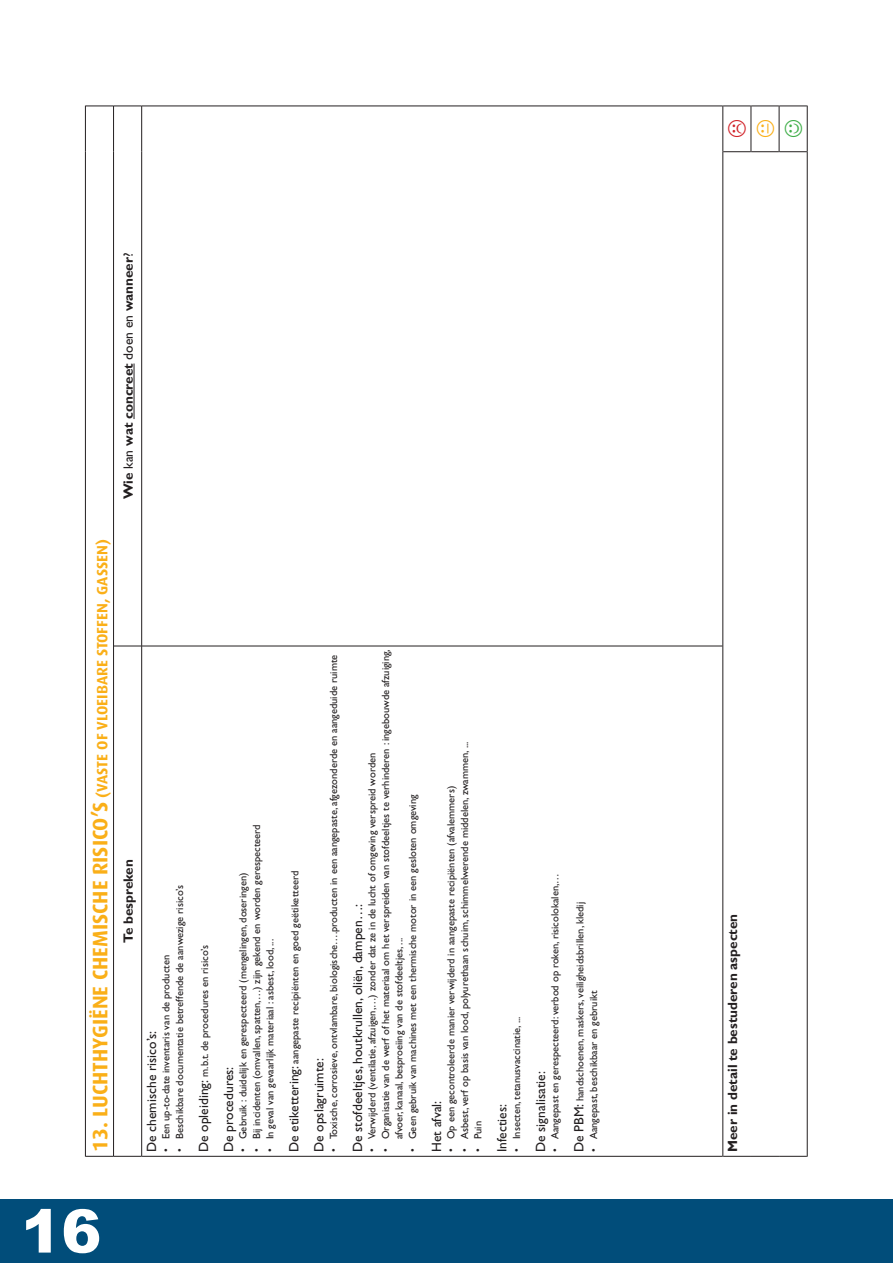
<style>
.page{position:relative;width:893px;height:1263px;background:#fff}
.page>*{position:absolute;margin:0;border:0;box-sizing:border-box;transform-origin:0 0}
.t1{font:900 60px "Arial";color:#fff}
.t2{font:700 21px "Dax";color:#faaf18}
.t3{font:13.5px "Gill Sans";color:#231f20}
.t4{font:700 13.5px "Gill Sans";color:#231f20}
.t5{font:10.5px/13.5px "Gill Sans";color:#231f20}
.s1{font-weight:400}
.s2{font-size:15px}
.s3{font-size:13.5px}
</style>
<div class="page">
<div style="left:0;top:1199px;width:893px;height:64px;background:#014d7a"></div>
<hr style="left:85px;top:646px;width:1px;height:511px;background:#231f20">
<hr style="left:85px;top:152px;width:1px;height:494px;background:#231f20">
<hr style="left:85px;top:106px;width:1px;height:46px;background:#231f20">
<hr style="left:113px;top:646px;width:1px;height:511px;background:#231f20">
<svg style="left:86px;top:1156px;width:55px;height:1px"></svg>
<hr style="left:113px;top:152px;width:1px;height:494px;background:#231f20">
<svg style="left:114px;top:646px;width:27px;height:1px"></svg>
<hr style="left:113px;top:106px;width:1px;height:46px;background:#231f20">
<svg style="left:86px;top:106px;width:55px;height:1px"></svg>
<hr style="left:141px;top:646px;width:1px;height:511px;background:#231f20">
<hr style="left:142px;top:1156px;width:580px;height:1px;background:#231f20">
<hr style="left:141px;top:152px;width:1px;height:494px;background:#231f20">
<hr style="left:142px;top:646px;width:580px;height:1px;background:#231f20">
<hr style="left:141px;top:106px;width:1px;height:46px;background:#231f20">
<hr style="left:142px;top:106px;width:580px;height:1px;background:#231f20">
<hr style="left:722px;top:646px;width:1px;height:511px;background:#231f20">
<hr style="left:722px;top:152px;width:1px;height:494px;background:#231f20">
<svg style="left:723px;top:1156px;width:84px;height:1px"></svg>
<hr style="left:807px;top:646px;width:1px;height:511px;background:#231f20">
<hr style="left:807px;top:152px;width:1px;height:494px;background:#231f20">
<hr style="left:722px;top:106px;width:1px;height:46px;background:#231f20">
<hr style="left:751px;top:106px;width:1px;height:46px;background:#231f20">
<hr style="left:779px;top:106px;width:1px;height:46px;background:#231f20">
<svg style="left:723px;top:151px;width:84px;height:1px"></svg>
<svg style="left:723px;top:106px;width:84px;height:1px"></svg>
<hr style="left:807px;top:106px;width:1px;height:46px;background:#231f20">
<hr style="left:134px;top:363px;width:1px;height:56px;background:#231f20">
<p class="t4" style="left:120px;top:499px;width:248px;rotate:-90deg">Wie <span class="s1">kan</span> wat concreet <span class="s1">doen en</span> wanneer<span class="s1">?</span></p>
<h2 class="t2" style="left:88px;top:1152px;width:614px;rotate:-90deg">13. Luchthygiëne Chemische risico’s <span class="s2">(vaste of vloeibare stoffen, gassen)</span></h2>
<p class="t4" style="left:120px;top:943px;width:85px;rotate:-90deg">Te bespreken</p>
<p class="t5" style="left:173px;top:1152px;width:268px;rotate:-90deg">• Beschikbare documentatie betreffende de aanwezige risico’s</p>
<p class="t5" style="left:159px;top:1152px;width:199px;rotate:-90deg">• Een up-to-date inventaris van de producten</p>
<p class="t3" style="left:144px;top:1152px;width:122px;rotate:-90deg">De chemische risico’s:</p>
<p class="t5" style="left:198px;top:1152px;width:208px;rotate:-90deg"><span class="s3">De opleiding:</span> m.b.t. de procedures en risico’s</p>
<p class="t5" style="left:250px;top:1152px;width:329px;rotate:-90deg">• Bij incidenten (omvallen, spatten,…) zijn gekend en worden gerespecteerd</p>
<p class="t5" style="left:236px;top:1152px;width:281px;rotate:-90deg">• Gebruik : duidelijk en gerespecteerd (mengelingen, doseringen)</p>
<p class="t5" style="left:263px;top:1152px;width:215px;rotate:-90deg">• In geval van gevaarlijk materiaal : asbest, lood, ...</p>
<p class="t3" style="left:221px;top:1152px;width:87px;rotate:-90deg">De procedures:</p>
<p class="t5" style="left:288px;top:1152px;width:282px;rotate:-90deg"><span class="s3">De etikettering:</span> aangepaste recipiënten en goed geëtiketteerd</p>
<p class="t5" style="left:327px;top:1152px;width:499px;rotate:-90deg">• Toxische, corrosieve, ontvlambare, biologische….producten in een aangepaste, afgezonderde en aangeduide ruimte</p>
<p class="t3" style="left:311px;top:1152px;width:95px;rotate:-90deg">De opslagruimte:</p>
<p class="t5" style="left:379px;top:1139px;width:491px;text-indent:-13px;rotate:-90deg">• Organisatie van de werf of het materiaal om het verspreiden van stofdeeltjes te verhinderen : ingebouwde afzuiging, afvoer, kanaal, besproeiing van de stofdeeltjes, ...</p>
<p class="t5" style="left:365px;top:1152px;width:401px;rotate:-90deg">• Verwijderd (ventilatie, afzuigen,…) zonder dat ze in de lucht of omgeving verspreid worden</p>
<p class="t5" style="left:406px;top:1152px;width:359px;rotate:-90deg">• Geen gebruik van machines met een thermische motor in een gesloten omgeving</p>
<p class="t3" style="left:350px;top:1152px;width:250px;rotate:-90deg">De stofdeeltjes, houtkrullen, oliën, dampen…:</p>
<p class="t5" style="left:458px;top:1152px;width:412px;rotate:-90deg">• Asbest, verf op basis van lood, polyurethaan schuim, schimmelwerende middelen, zwammen, ...</p>
<p class="t5" style="left:444px;top:1152px;width:367px;rotate:-90deg">• Op een gecontroleerde manier verwijderd in aangepaste recipiënten (afvalemmers)</p>
<p class="t3" style="left:429px;top:1152px;width:53px;rotate:-90deg">Het afval:</p>
<p class="t5" style="left:471px;top:1152px;width:32px;rotate:-90deg">• Puin</p>
<p class="t5" style="left:510px;top:1152px;width:137px;rotate:-90deg">• Insecten, tetanusvaccinatie, ...</p>
<p class="t3" style="left:494px;top:1152px;width:49px;rotate:-90deg">Infecties:</p>
<p class="t5" style="left:548px;top:1152px;width:280px;rotate:-90deg">• Aangepast en gerespecteerd: verbod op roken, risicolokalen,…</p>
<p class="t3" style="left:533px;top:1152px;width:82px;rotate:-90deg">De signalisatie:</p>
<p class="t5" style="left:573px;top:1152px;width:252px;rotate:-90deg"><span class="s3">De PBM:</span> handschoenen, maskers, veiligheidsbrillen, kledij</p>
<p class="t5" style="left:587px;top:1152px;width:163px;rotate:-90deg">• Aangepast, beschikbaar en gebruikt</p>
<h1 class="t1" style="left:21px;top:1198px;width:77px">16</h1>
<p class="t4" style="left:725px;top:1152px;width:240px;rotate:-90deg">Meer in detail te bestuderen aspecten</p>
</div>
